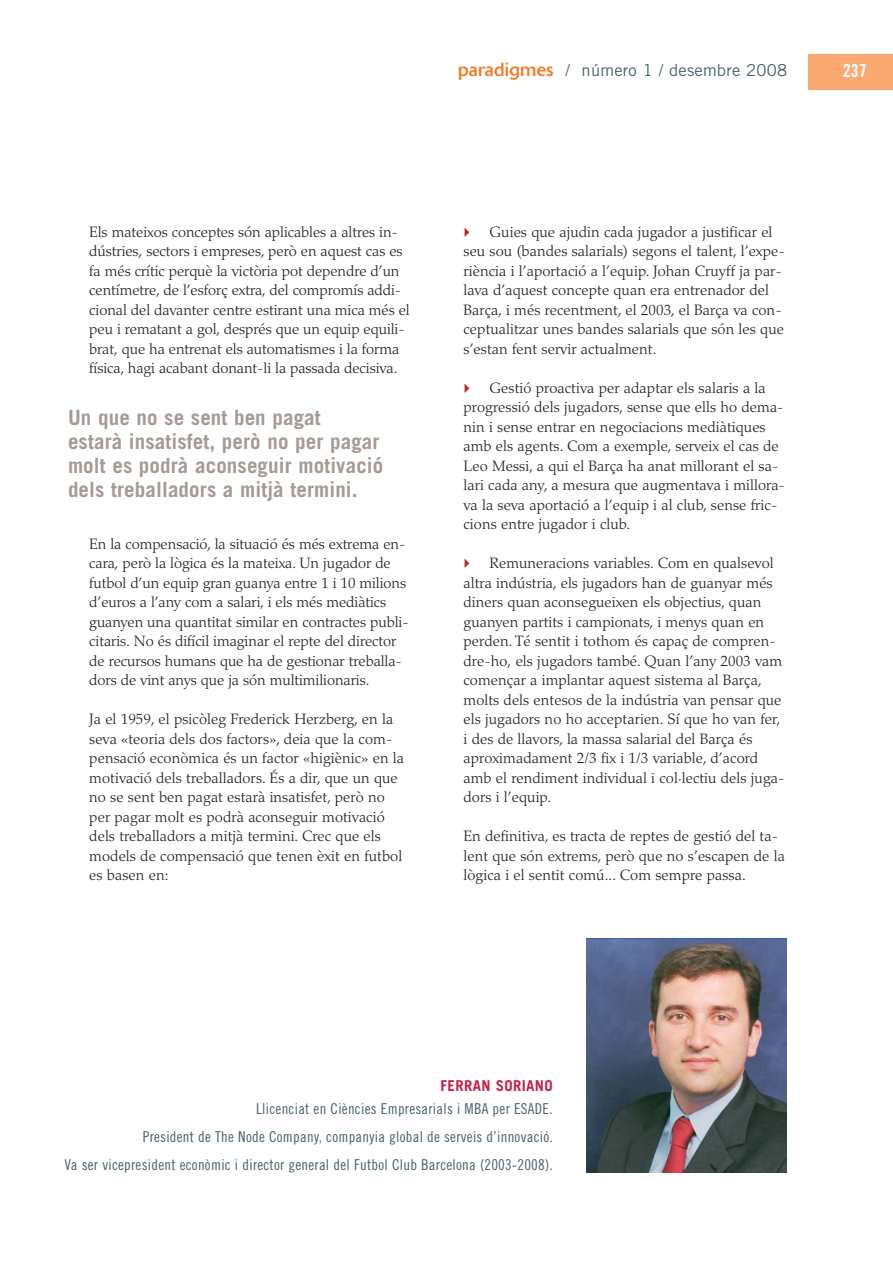
<style>
.page{position:relative;width:893px;height:1264px;background:#fff}
.page>*{position:absolute;margin:0;border:0;box-sizing:border-box;transform-origin:0 0}
.t1{font:700 21px/24px "Trade Gothic";letter-spacing:.005em;color:#a79a95}
.t2{font:18px "Trade Gothic Bold Cond Twenty";color:#fff}
.t3{font:16.5px "Trade Gothic";letter-spacing:.01em;color:#47616c}
.t4{font:300 15px/19.5px "Palatino";letter-spacing:.005em;color:#231f20}
.t5{font:15px/27.8px "Trade Gothic Cond Eighteen";letter-spacing:.02em;color:#47616c;text-align:right}
.t6{font:700 15px "Trade Gothic";letter-spacing:.02em;color:#c9234a}
.s1{font-family:"Delta";font-size:18.75px;color:#f47920}
.s2{font-family:"Adobe Garamond Pro";font-weight:400;font-style:italic}
</style>
<div class="page">
<div style="left:808px;top:54px;width:85px;height:36px;background:#faaa71"></div>
<img style="left:587px;top:938px;width:200px;height:234px">
<p class="t3" style="left:458px;top:64px;width:330px"><span class="s1">paradigmes</span> / número 1 / desembre 2008</p>
<p class="t2" style="left:843px;top:64px;width:25px">237</p>
<p class="t4" style="left:89px;top:223px;width:322px">Els mateixos conceptes són aplicables a altres in&shy;dústries, sectors i empreses, però en aquest cas es fa més crític perquè la victòria pot dependre d’un centímetre, de l’esforç extra, del compromís addi&shy;cional del davanter centre estirant una mica més el peu i rematant a gol, després que un equip equili&shy;brat, que ha entrenat els automatismes i la forma física, hagi acabant donant-li la passada decisiva.</p>
<h1 class="t1" style="left:68px;top:407px;width:317px">Un que no se sent ben pagat<br>estarà insatisfet, però no per pagar molt es podrà aconseguir motivació dels treballadors a mitjà termini.</h1>
<p class="t4" style="left:89px;top:535px;width:321px">En la compensació, la situació és més extrema en&shy;cara, però la lògica és la mateixa. Un jugador de futbol d’un equip gran guanya entre 1 i 10 milions d’euros a l’any com a salari, i els més mediàtics guanyen una quantitat similar en contractes publi&shy;citaris. No és difícil imaginar el repte del director de recursos humans que ha de gestionar treballa&shy;dors de vint anys que ja són multimilionaris.</p>
<p class="t4" style="left:89px;top:711px;width:316px">Ja el 1959, el psicòleg Frederick Herzberg, en la seva «teoria dels dos factors», deia que la com&shy;pensació econòmica és un factor «higiènic» en la motivació dels treballadors. És a dir, que un que no se sent ben pagat estarà insatisfet, però no per pagar molt es podrà aconseguir motivació dels treballadors a mitjà termini. Crec que els models de compensació que tenen èxit en futbol es basen en:</p>
<p class="t4" style="left:463px;top:223px;width:323px;text-indent:26px">Guies que ajudin cada jugador a justificar el seu sou (bandes salarials) segons el talent, l’expe&shy;riència i l’aportació a l’equip. Johan Cruyff ja par&shy;lava d’aquest concepte quan era entrenador del Barça, i més recentment, el 2003, el Barça va con&shy;ceptualitzar unes bandes salarials que són les que s’estan fent servir actualment.</p>
<p class="t4" style="left:463px;top:379px;width:323px;text-indent:26px">Gestió proactiva per adaptar els salaris a la progressió dels jugadors, sense que ells ho dema&shy;nin i sense entrar en negociacions mediàtiques amb els agents. Com a exemple, serveix el cas de Leo Messi, a qui el Barça ha anat millorant el sa&shy;lari cada any, a mesura que augmentava i millora&shy;va la seva aportació a l’equip i al club, sense fric&shy;cions entre jugador i club.</p>
<p class="t4" style="left:463px;top:555px;width:323px;text-indent:26px">Remuneracions variables. Com en qualsevol altra indústria, els jugadors han de guanyar més diners quan aconsegueixen els objectius, quan guanyen partits i campionats, i menys quan en perden. Té sentit i tothom és capaç de compren&shy;dre-ho, els jugadors també. Quan l’any 2003 vam començar a implantar aquest sistema al Barça, molts dels entesos de la indústria van pensar que els jugadors no ho acceptarien. Sí que ho van fer, i des de llavors, la massa salarial del Barça és aproximadament 2/3 fix i 1/3 variable, d’acord amb el rendiment individual i col<span class="s2">·</span>lectiu dels juga&shy;dors i l’equip.</p>
<p class="t4" style="left:463px;top:828px;width:323px">En definitiva, es tracta de reptes de gestió del ta&shy;lent que són extrems, però que no s’escapen de la lògica i el sentit comú... Com sempre passa.</p>
<p class="t6" style="left:440px;top:1079px;width:114px">FERRAN SORIANO</p>
<p class="t5" style="left:65px;top:1096px;width:490px">Llicenciat en Ciències Empresarials i MBA per ESADE.<br>President de The Node Company, companyia global de serveis d’innovació.<br>Va ser vicepresident econòmic i director general del Futbol Club Barcelona (2003-2008).</p>
</div>
